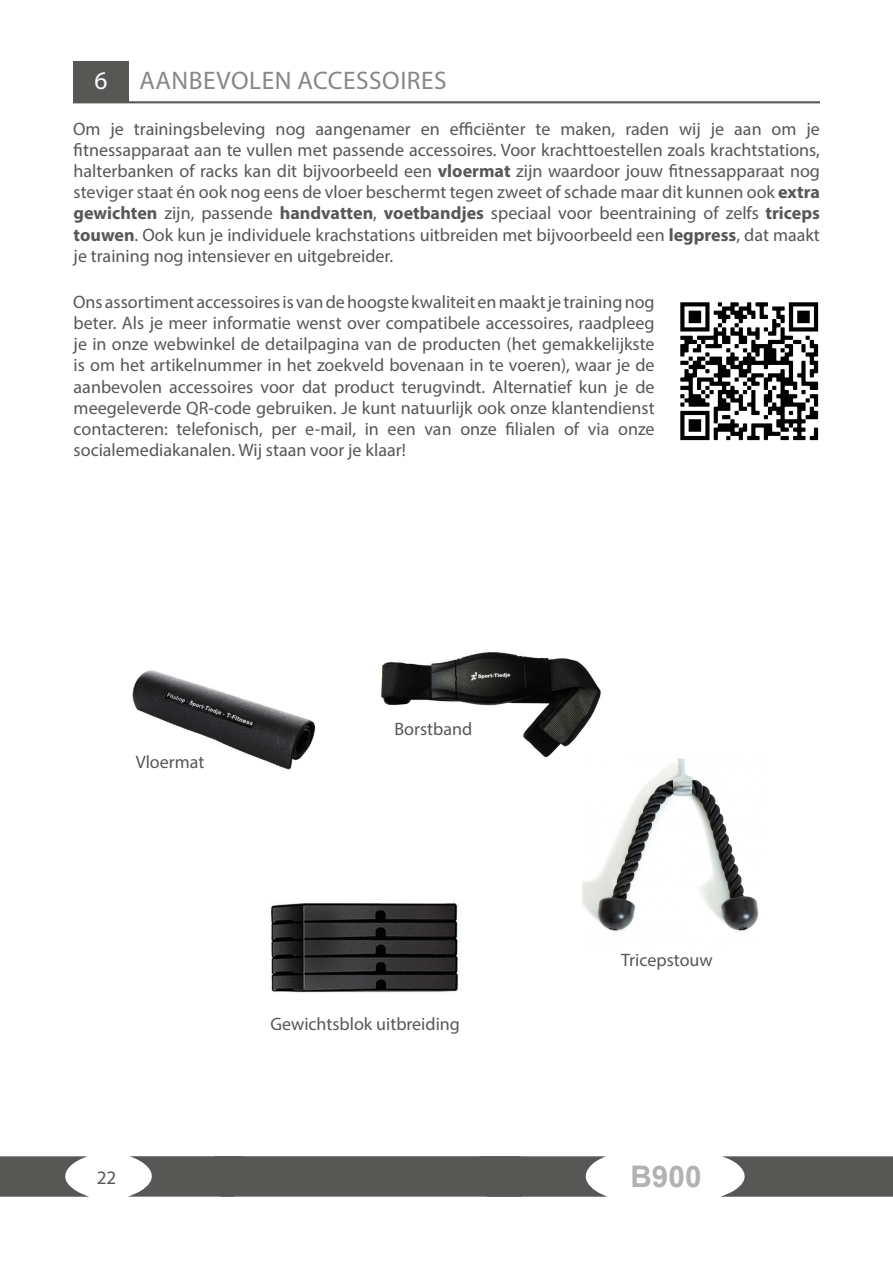
<style>
.page{position:relative;width:893px;height:1263px;background:#fff}
.page>*{position:absolute;margin:0;border:0;box-sizing:border-box;transform-origin:0 0}
.t1{font:700 29.7px "Arial";color:#b2b2b2}
.t2{font:25.5px "Myriad Pro";letter-spacing:.02em;color:#878787}
.t3{font:25.5px "Myriad Pro";color:#fff}
.t4{font:19.05px "Myriad Pro";color:#575756}
.t5{font:18px/21.1px "Myriad Pro";color:#575756;text-align:justify}
.s1{font-weight:700}
</style>
<div class="page">
<img style="left:132px;top:670px;width:184px;height:100px">
<img style="left:381px;top:652px;width:220px;height:106px">
<img style="left:271px;top:903px;width:188px;height:90px">
<img style="left:582px;top:751px;width:177px;height:181px">
<svg style="left:0;top:1156px;width:89px;height:41px"></svg>
<svg style="left:720px;top:1156px;width:173px;height:41px;background:#6a6a69"></svg>
<svg style="left:128px;top:1156px;width:480px;height:41px;background:#646463"></svg>
<div style="left:73px;top:61px;width:55px;height:41px;background:#575756"></div>
<hr style="left:73px;top:101px;width:747px;height:2px;background:#575756">
<img style="left:680px;top:302px;width:139px;height:139px">
<p class="t3" style="left:94px;top:65px;width:15px">6</p>
<p class="t2" style="left:139px;top:65px;width:309px">AANBEVOLEN ACCESSOIRES</p>
<p class="t5" style="left:73px;top:118px;width:748px">Om je trainingsbeleving nog aangenamer en efficiënter te maken, raden wij je aan om je fitnessapparaat aan te vullen met passende accessoires. Voor krachttoestellen zoals krachtstations, halterbanken of racks kan dit bijvoorbeeld een <span class="s1">vloermat</span> zijn waardoor jouw fitnessapparaat nog steviger staat én ook nog eens de vloer beschermt tegen zweet of schade maar dit kunnen ook <span class="s1">extra gewichten</span> zijn, passende <span class="s1">handvatten</span>, <span class="s1">voetbandjes</span> speciaal voor beentraining of zelfs <span class="s1">triceps touwen</span>. Ook kun je individuele krachstations uitbreiden met bijvoorbeeld een <span class="s1">legpress</span>, dat maakt je training nog intensiever en uitgebreider.</p>
<p class="t5" style="left:73px;top:291px;width:583px">Ons assortiment accessoires is van de hoogste kwaliteit en maakt je training nog beter. Als je meer informatie wenst over compatibele accessoires, raadpleeg je in onze webwinkel de detailpagina van de producten (het gemakkelijkste is om het artikelnummer in het zoekveld bovenaan in te voeren), waar je de aanbevolen accessoires voor dat product terugvindt. Alternatief kun je de meegeleverde QR-code gebruiken. Je kunt natuurlijk ook onze klantendienst contacteren: telefonisch, per e-mail, in een van onze filialen of via onze socialemediakanalen. Wij staan voor je klaar!</p>
<p class="t5" style="left:136px;top:751px;width:70px">Vloermat</p>
<p class="t5" style="left:394px;top:718px;width:79px">Borstband</p>
<p class="t5" style="left:270px;top:1013px;width:191px">Gewichtsblok uitbreiding</p>
<p class="t5" style="left:621px;top:949px;width:93px">Tricepstouw</p>
<p class="t4" style="left:97px;top:1166px;width:21px">22</p>
<h1 class="t1" style="left:630px;top:1155px;width:73px">B900</h1>
</div>
